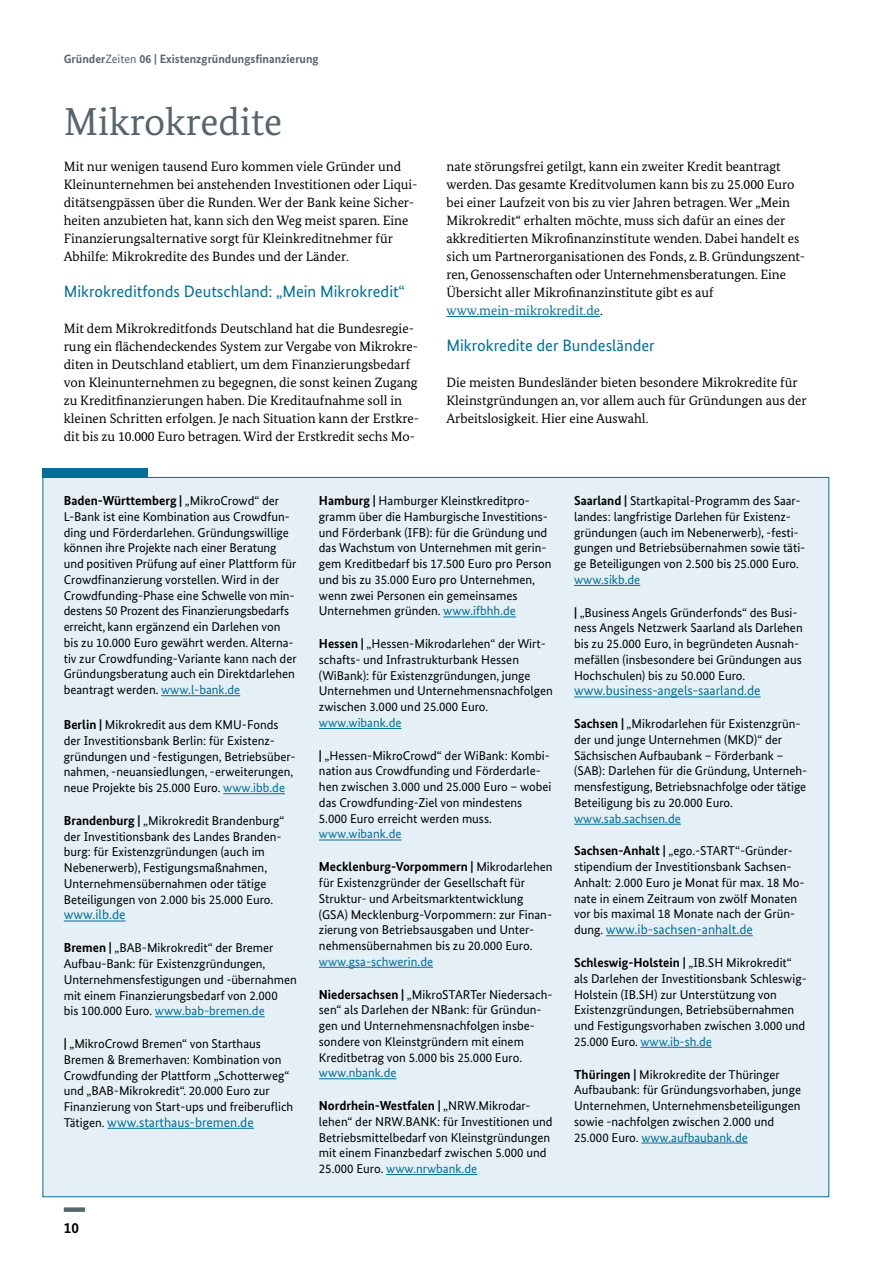
<style>
.page{position:relative;width:893px;height:1263px;background:#fff}
.page>*{position:absolute;margin:0;border:0;box-sizing:border-box;transform-origin:0 0}
.t1{font:39px "Bundes Serif";color:#57666d}
.t2{font:16.5px "Bundes Sans";color:#006e97}
.t3{font:700 15px "Bundes Sans";color:#000}
.t4{font:13.5px/18px "Bundes Serif";color:#000}
.t5{font:13.5px "Bundes Sans";color:#006e97}
.t6{font:700 13.05px "Bundes Sans";color:#000}
.t7{font:12.75px/15.8px "Bundes Sans";color:#000}
.t8{font:700 12px "Bundes Sans";color:#57666d}
.s1{font-weight:400}
.s2{color:#006e97}
.s3{font-weight:400;font-size:12.75px}
.s4{font-weight:700;font-size:13.05px}
.s5{font-size:12.75px;color:#000}
</style>
<div class="page">
<div style="left:43px;top:477px;width:786px;height:720px;background:#e4eff6"></div>
<hr style="left:446px;top:316px;width:154px;height:1px;background:#006e97">
<div style="left:64px;top:1207px;width:21px;height:5px;background:#57666d"></div>
<hr style="left:161px;top:695px;width:79px;height:1px;background:#006e97">
<hr style="left:223px;top:793px;width:62px;height:1px;background:#006e97">
<hr style="left:64px;top:921px;width:62px;height:1px;background:#006e97">
<hr style="left:155px;top:1016px;width:110px;height:1px;background:#006e97">
<hr style="left:107px;top:1128px;width:147px;height:1px;background:#006e97">
<hr style="left:443px;top:616px;width:73px;height:1px;background:#006e97">
<hr style="left:319px;top:728px;width:82px;height:1px;background:#006e97">
<hr style="left:319px;top:840px;width:82px;height:1px;background:#006e97">
<hr style="left:319px;top:967px;width:114px;height:1px;background:#006e97">
<hr style="left:319px;top:1078px;width:77px;height:1px;background:#006e97">
<hr style="left:386px;top:1174px;width:91px;height:1px;background:#006e97">
<hr style="left:574px;top:585px;width:66px;height:1px;background:#006e97">
<hr style="left:574px;top:696px;width:187px;height:1px;background:#006e97">
<hr style="left:574px;top:824px;width:107px;height:1px;background:#006e97">
<hr style="left:606px;top:935px;width:147px;height:1px;background:#006e97">
<hr style="left:640px;top:1047px;width:72px;height:1px;background:#006e97">
<hr style="left:641px;top:1143px;width:107px;height:1px;background:#006e97">
<div style="left:43px;top:468px;width:105px;height:9px;background:#006e97"></div>
<p class="t8" style="left:64px;top:52px;width:256px">Gründer<span class="s1">Zeiten</span> 06 | Existenzgründungsfinanzierung</p>
<h2 class="t1" style="left:64px;top:98px;width:220px">Mikrokredite</h2>
<p class="t4" style="left:64px;top:157px;width:355px">Mit nur wenigen tausend Euro kommen viele Gründer und Kleinunternehmen bei anstehenden Investitionen oder Liqui&shy;ditätsengpässen über die Runden. Wer der Bank keine Sicher&shy;heiten anzubieten hat, kann sich den Weg meist sparen. Eine Finanzierungsalternative sorgt für Kleinkreditnehmer für Abhilfe: Mikrokredite des Bundes und der Länder.</p>
<h3 class="t2" style="left:64px;top:281px;width:343px">Mikrokreditfonds Deutschland: „Mein Mikrokredit“</h3>
<p class="t4" style="left:64px;top:319px;width:357px">Mit dem Mikrokreditfonds Deutschland hat die Bundesregie&shy;rung ein flächendeckendes System zur Vergabe von Mikrokre&shy;diten in Deutschland etabliert, um dem Finanzierungsbedarf von Kleinunternehmen zu begegnen, die sonst keinen Zugang zu Kreditfinanzierungen haben. Die Kreditaufnahme soll in kleinen Schritten erfolgen. Je nach Situation kann der Erstkre&shy;dit bis zu 10.000 Euro betragen. Wird der Erstkredit sechs Mo-</p>
<p class="t4" style="left:446px;top:157px;width:360px">nate störungsfrei getilgt, kann ein zweiter Kredit beantragt werden. Das gesamte Kreditvolumen kann bis zu 25.000 Euro bei einer Laufzeit von bis zu vier Jahren betragen. Wer „Mein Mikrokredit“ erhalten möchte, muss sich dafür an eines der akkreditierten Mikrofinanzinstitute wenden. Dabei handelt es sich um Partnerorganisationen des Fonds, z.B. Gründungszent&shy;ren, Genossenschaften oder Unternehmensberatungen. Eine Übersicht aller Mikrofinanzinstitute gibt es auf <span class="s2">www.mein-mikrokredit.de</span>.</p>
<h3 class="t2" style="left:446px;top:335px;width:210px">Mikrokredite der Bundesländer</h3>
<p class="t4" style="left:446px;top:373px;width:362px">Die meisten Bundesländer bieten besondere Mikrokredite für<br>Kleinstgründungen an, vor allem auch für Gründungen aus der<br>Arbeitslosigkeit. Hier eine Auswahl.</p>
<p class="t6" style="left:64px;top:493px;width:217px">Baden-Württemberg | <span class="s3">„MikroCrowd“ der</span></p>
<p class="t7" style="left:64px;top:508px;width:234px">L-Bank ist eine Kombination aus Crowdfun&shy;ding und Förderdarlehen. Gründungswillige können ihre Projekte nach einer Beratung und positiven Prüfung auf einer Plattform für Crowdfinanzierung vorstellen. Wird in der Crowdfunding-Phase eine Schwelle von min&shy;destens 50 Prozent des Finanzierungsbedarfs erreicht, kann ergänzend ein Darlehen von bis zu 10.000 Euro gewährt werden. Alterna&shy;tiv zur Crowdfunding-Variante kann nach der Gründungsberatung auch ein Direktdarlehen beantragt werden. <span class="s2">www.l-bank.de</span></p>
<p class="t7" style="left:64px;top:717px;width:233px"><span class="s4">Berlin |</span> Mikrokredit aus dem KMU-Fonds der Investitionsbank Berlin: für Existenz&shy;gründungen und -festigungen, Betriebsüber&shy;nahmen, -neuansiedlungen, -erweiterungen, neue Projekte bis 25.000 Euro. <span class="s2">www.ibb.de</span></p>
<p class="t7" style="left:64px;top:813px;width:222px"><span class="s4">Brandenburg |</span> „Mikrokredit Brandenburg“ der Investitionsbank des Landes Branden&shy;burg: für Existenzgründungen (auch im Nebenerwerb), Festigungsmaßnahmen, Unternehmensübernahmen oder tätige Beteiligungen von 2.000 bis 25.000 Euro.</p>
<p class="t5" style="left:64px;top:907px;width:63px">www.ilb.de</p>
<p class="t7" style="left:64px;top:940px;width:235px"><span class="s4">Bremen |</span> „BAB-Mikrokredit“ der Bremer Aufbau-Bank: für Existenzgründungen, Unternehmensfestigungen und -übernahmen mit einem Finanzierungsbedarf von 2.000<br>bis 100.000 Euro. <span class="s2">www.bab-bremen.de</span></p>
<p class="t7" style="left:64px;top:1036px;width:231px"><span class="s4">|</span> „MikroCrowd Bremen“ von Starthaus Bremen &amp; Bremerhaven: Kombination von Crowdfunding der Plattform „Schotterweg“ und „BAB-Mikrokredit“. 20.000 Euro zur Finanzierung von Start-ups und freiberuflich</p>
<p class="t5" style="left:64px;top:1114px;width:192px"><span class="s5">Tätigen.</span> www.starthaus-bremen.de</p>
<p class="t3" style="left:64px;top:1219px;width:17px">10</p>
<p class="t7" style="left:319px;top:493px;width:234px"><span class="s4">Hamburg |</span> Hamburger Kleinstkreditpro&shy;gramm über die Hamburgische Investitions&shy;und Förderbank (IFB): für die Gründung und das Wachstum von Unternehmen mit gerin&shy;gem Kreditbedarf bis 17.500 Euro pro Person und bis zu 35.000 Euro pro Unternehmen, wenn zwei Personen ein gemeinsames Unternehmen gründen. <span class="s2">www.ifbhh.de</span></p>
<p class="t7" style="left:319px;top:636px;width:235px"><span class="s4">Hessen |</span> „Hessen-Mikrodarlehen“ der Wirt&shy;schafts- und Infrastrukturbank Hessen (WiBank): für Existenzgründungen, junge Unternehmen und Unternehmensnachfolgen zwischen 3.000 und 25.000 Euro. <span class="s2">www.wibank.de</span></p>
<p class="t7" style="left:319px;top:747px;width:234px"><span class="s4">|</span> „Hessen-MikroCrowd“ der WiBank: Kombi&shy;nation aus Crowdfunding und Förderdarle&shy;hen zwischen 3.000 und 25.000 Euro – wobei das Crowdfunding-Ziel von mindestens 5.000 Euro erreicht werden muss. <span class="s2">www.wibank.de</span></p>
<p class="t6" style="left:319px;top:859px;width:235px">Mecklenburg-Vorpommern | <span class="s3">Mikrodarlehen</span></p>
<p class="t7" style="left:319px;top:875px;width:235px">für Existenzgründer der Gesellschaft für Struktur- und Arbeitsmarktentwicklung (GSA) Mecklenburg-Vorpommern: zur Finan&shy;zierung von Betriebsausgaben und Unter&shy;nehmensübernahmen bis zu 20.000 Euro. <span class="s2">www.gsa-schwerin.de</span></p>
<p class="t7" style="left:319px;top:986px;width:235px"><span class="s4">Niedersachsen |</span> „MikroSTARTer Niedersach&shy;sen“ als Darlehen der NBank: für Gründun&shy;gen und Unternehmensnachfolgen insbe&shy;sondere von Kleinstgründern mit einem Kreditbetrag von 5.000 bis 25.000 Euro. <span class="s2">www.nbank.de</span></p>
<p class="t6" style="left:319px;top:1097px;width:211px">Nordrhein-Westfalen | <span class="s3">„NRW.Mikrodar-</span></p>
<p class="t7" style="left:319px;top:1113px;width:235px">lehen“ der NRW.BANK: für Investitionen und Betriebsmittelbedarf von Kleinstgründungen mit einem Finanzbedarf zwischen 5.000 und 25.000 Euro. <span class="s2">www.nrwbank.de</span></p>
<p class="t7" style="left:574px;top:493px;width:233px"><span class="s4">Saarland |</span> Startkapital-Programm des Saar&shy;landes: langfristige Darlehen für Existenz&shy;gründungen (auch im Nebenerwerb), -festi&shy;gungen und Betriebsübernahmen sowie täti&shy;ge Beteiligungen von 2.500 bis 25.000 Euro. <span class="s2">www.sikb.de</span></p>
<p class="t7" style="left:574px;top:604px;width:230px"><span class="s4">|</span> „Business Angels Gründerfonds“ des Busi&shy;ness Angels Netzwerk Saarland als Darlehen bis zu 25.000 Euro, in begründeten Ausnah&shy;mefällen (insbesondere bei Gründungen aus Hochschulen) bis zu 50.000 Euro.</p>
<p class="t5" style="left:574px;top:683px;width:188px">www.business-angels-saarland.de</p>
<p class="t7" style="left:574px;top:716px;width:235px"><span class="s4">Sachsen |</span> „Mikrodarlehen für Existenzgrün&shy;der und junge Unternehmen (MKD)“ der Sächsischen Aufbaubank – Förderbank – (SAB): Darlehen für die Gründung, Unterneh&shy;mensfestigung, Betriebsnachfolge oder tätige Beteiligung bis zu 20.000 Euro. <span class="s2">www.sab.sachsen.de</span></p>
<p class="t7" style="left:574px;top:843px;width:232px"><span class="s4">Sachsen-Anhalt |</span> „ego.-START“-Gründer&shy;stipendium der Investitionsbank Sachsen-Anhalt: 2.000 Euro je Monat für max. 18 Mo&shy;nate in einem Zeitraum von zwölf Monaten vor bis maximal 18 Monate nach der Grün-</p>
<p class="t5" style="left:574px;top:921px;width:180px"><span class="s5">dung.</span> www.ib-sachsen-anhalt.de</p>
<p class="t6" style="left:574px;top:954px;width:219px">Schleswig-Holstein | <span class="s3">„IB.SH Mikrokredit“</span></p>
<p class="t7" style="left:574px;top:970px;width:234px">als Darlehen der Investitionsbank Schleswig-Holstein (IB.SH) zur Unterstützung von Existenzgründungen, Betriebsübernahmen und Festigungsvorhaben zwischen 3.000 und 25.000 Euro. <span class="s2">www.ib-sh.de</span></p>
<p class="t7" style="left:574px;top:1066px;width:229px"><span class="s4">Thüringen |</span> Mikrokredite der Thüringer Aufbaubank: für Gründungsvorhaben, junge Unternehmen, Unternehmensbeteiligungen sowie -nachfolgen zwischen 2.000 und 25.000 Euro. <span class="s2">www.aufbaubank.de</span></p>
</div>
